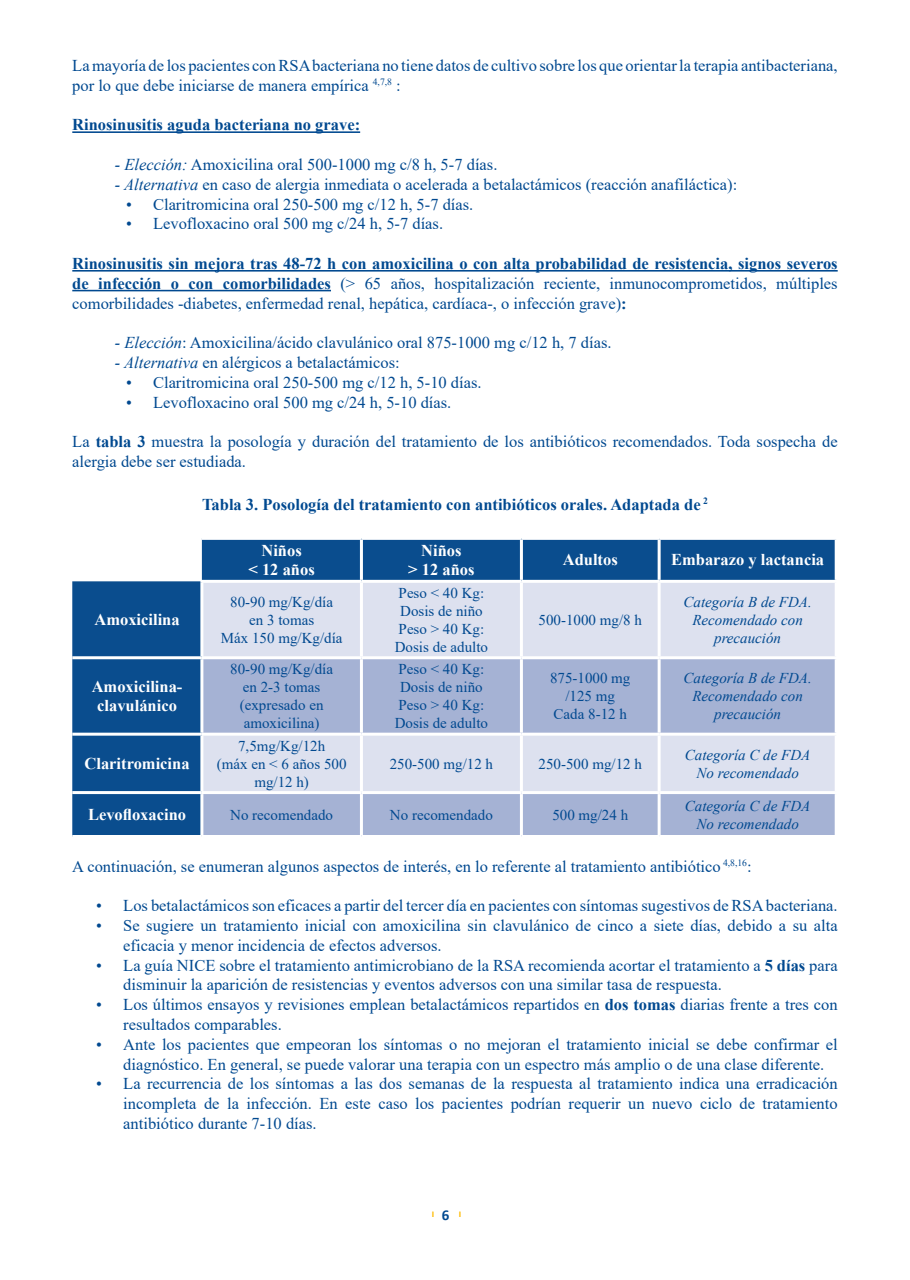
<style>
.page{position:relative;width:910px;height:1280px;background:#fff}
.page>*{position:absolute;margin:0;border:0;box-sizing:border-box;transform-origin:0 0}
.t1{font:16.5px/19.8px "Times New Roman";color:#014990}
.t2{font:700 16.5px/19.8px "Times New Roman";color:#fff;text-align:center}
.t3{font:700 16.5px "Times New Roman";color:#014990}
.t4{font:15px/18px "Times New Roman";color:#014990;text-align:center}
.t5{font:italic 15px/18px "Times New Roman";color:#014990;text-align:center}
.t6{font:7.5px "Myriad Pro";color:#fec422}
.s1{font-style:italic}
.s2{font-weight:700}
.s3{font-family:"Calibri";font-weight:700;font-size:15px;color:#014990}
</style>
<div class="page">
<hr style="left:72px;top:131px;width:288px;height:2px;background:#014990">
<hr style="left:72px;top:270px;width:766px;height:2px;background:#014990">
<hr style="left:72px;top:290px;width:259px;height:1px;background:#014990">
<svg style="left:72px;top:538px;width:763px;height:297px;background:#215e98"></svg>
<div style="left:203px;top:583px;width:632px;height:73px;background:#dde1ef"></div>
<svg style="left:203px;top:659px;width:632px;height:176px;background:#b7c1dc"></svg>
<hr style="left:202px;top:537px;width:159px;height:3px;background:#fff">
<hr style="left:361px;top:537px;width:160px;height:3px;background:#fff">
<hr style="left:521px;top:537px;width:138px;height:3px;background:#fff">
<hr style="left:659px;top:537px;width:179px;height:3px;background:#fff">
<hr style="left:360px;top:540px;width:3px;height:40px;background:#fff">
<hr style="left:520px;top:540px;width:3px;height:40px;background:#fff">
<hr style="left:658px;top:540px;width:3px;height:40px;background:#fff">
<hr style="left:72px;top:656px;width:130px;height:3px;background:#fff">
<hr style="left:72px;top:733px;width:130px;height:3px;background:#fff">
<hr style="left:72px;top:791px;width:130px;height:3px;background:#fff">
<hr style="left:200px;top:580px;width:161px;height:3px;background:#fff">
<hr style="left:361px;top:580px;width:160px;height:3px;background:#fff">
<hr style="left:521px;top:580px;width:138px;height:3px;background:#fff">
<hr style="left:659px;top:580px;width:179px;height:3px;background:#fff">
<hr style="left:200px;top:583px;width:3px;height:73px;background:#fff">
<hr style="left:360px;top:583px;width:3px;height:73px;background:#fff">
<hr style="left:520px;top:583px;width:3px;height:73px;background:#fff">
<hr style="left:658px;top:583px;width:3px;height:73px;background:#fff">
<hr style="left:202px;top:656px;width:159px;height:3px;background:#fff">
<hr style="left:200px;top:659px;width:3px;height:74px;background:#fff">
<hr style="left:361px;top:656px;width:160px;height:3px;background:#fff">
<hr style="left:360px;top:659px;width:3px;height:74px;background:#fff">
<hr style="left:521px;top:656px;width:138px;height:3px;background:#fff">
<hr style="left:520px;top:659px;width:3px;height:74px;background:#fff">
<hr style="left:659px;top:656px;width:179px;height:3px;background:#fff">
<hr style="left:658px;top:659px;width:3px;height:74px;background:#fff">
<hr style="left:202px;top:733px;width:159px;height:3px;background:#fff">
<hr style="left:200px;top:736px;width:3px;height:55px;background:#fff">
<hr style="left:361px;top:733px;width:160px;height:3px;background:#fff">
<hr style="left:360px;top:736px;width:3px;height:55px;background:#fff">
<hr style="left:521px;top:733px;width:138px;height:3px;background:#fff">
<hr style="left:520px;top:736px;width:3px;height:55px;background:#fff">
<hr style="left:659px;top:733px;width:179px;height:3px;background:#fff">
<hr style="left:658px;top:736px;width:3px;height:55px;background:#fff">
<hr style="left:202px;top:791px;width:159px;height:3px;background:#fff">
<hr style="left:200px;top:794px;width:3px;height:41px;background:#fff">
<hr style="left:361px;top:791px;width:160px;height:3px;background:#fff">
<hr style="left:360px;top:794px;width:3px;height:41px;background:#fff">
<hr style="left:521px;top:791px;width:138px;height:3px;background:#fff">
<hr style="left:520px;top:794px;width:3px;height:41px;background:#fff">
<hr style="left:659px;top:791px;width:179px;height:3px;background:#fff">
<hr style="left:658px;top:794px;width:3px;height:41px;background:#fff">
<p class="t1" style="left:72px;top:55px;width:767px">La mayoría de los pacientes con RSA bacteriana no tiene datos de cultivo sobre los que orientar la terapia antibacteriana, por lo que debe iniciarse de manera empírica <sup>4,7,8</sup> :</p>
<p class="t3" style="left:72px;top:113px;width:289px">Rinosinusitis aguda bacteriana no grave:</p>
<p class="t1" style="left:115px;top:154px;width:384px"><span class="s1">- Elección:</span> Amoxicilina oral 500-1000 mg c/8 h, 5-7 días.</p>
<p class="t1" style="left:115px;top:174px;width:624px"><span class="s1">- Alternativa</span> en caso de alergia inmediata o acelerada a betalactámicos (reacción anafiláctica):</p>
<p class="t1" style="left:126px;top:194px;width:349px">• Claritromicina oral 250-500 mg c/12 h, 5-7 días.</p>
<p class="t1" style="left:126px;top:213px;width:319px">• Levofloxacino oral 500 mg c/24 h, 5-7 días.</p>
<p class="t1" style="left:72px;top:253px;width:767px;text-align:justify"><span class="s2">Rinosinusitis sin mejora tras 48-72 h con amoxicilina o con alta probabilidad de resistencia, signos severos de infección o con comorbilidades</span> (&gt; 65 años, hospitalización reciente, inmunocomprometidos, múltiples comorbilidades -diabetes, enfermedad renal, hepática, cardíaca-, o infección grave)<span class="s2">:</span></p>
<p class="t1" style="left:115px;top:332px;width:498px"><span class="s1">- Elección</span>: Amoxicilina/ácido clavulánico oral 875-1000 mg c/12 h, 7 días.</p>
<p class="t1" style="left:115px;top:352px;width:286px"><span class="s1">- Alternativa</span> en alérgicos a betalactámicos:</p>
<p class="t1" style="left:126px;top:372px;width:357px">• Claritromicina oral 250-500 mg c/12 h, 5-10 días.</p>
<p class="t1" style="left:126px;top:392px;width:327px">• Levofloxacino oral 500 mg c/24 h, 5-10 días.</p>
<p class="t1" style="left:72px;top:431px;width:767px">La <span class="s2">tabla 3</span> muestra la posología y duración del tratamiento de los antibióticos recomendados. Toda sospecha de alergia debe ser estudiada.</p>
<p class="t3" style="left:202px;top:492px;width:507px">Tabla 3. Posología del tratamiento con antibióticos orales. Adaptada de <sup>2</sup></p>
<p class="t2" style="left:249px;top:540px;width:68px">Niños<br>&lt; 12 años</p>
<p class="t2" style="left:408px;top:540px;width:68px">Niños<br>&gt; 12 años</p>
<p class="t2" style="left:563px;top:549px;width:57px">Adultos</p>
<p class="t2" style="left:671px;top:549px;width:155px">Embarazo y lactancia</p>
<p class="t2" style="left:94px;top:609px;width:87px">Amoxicilina</p>
<p class="t4" style="left:221px;top:592px;width:123px">80-90 mg/Kg/día<br>en 3 tomas<br>Máx 150 mg/Kg/día</p>
<p class="t4" style="left:395px;top:583px;width:95px">Peso &lt; 40 Kg:<br>Dosis de niño<br>Peso &gt; 40 Kg:<br>Dosis de adulto</p>
<p class="t5" style="left:683px;top:592px;width:130px">Categoría B de FDA.<br>Recomendado con precaución</p>
<p class="t4" style="left:539px;top:610px;width:105px">500-1000 mg/8 h</p>
<p class="t2" style="left:92px;top:676px;width:92px">Amoxicilina&shy;clavulánico</p>
<p class="t2" style="left:85px;top:753px;width:107px">Claritromicina</p>
<p class="t4" style="left:230px;top:660px;width:104px">80-90 mg/Kg/día en 2-3 tomas (expresado en amoxicilina)</p>
<p class="t4" style="left:395px;top:660px;width:95px">Peso &lt; 40 Kg:<br>Dosis de niño<br>Peso &gt; 40 Kg:<br>Dosis de adulto</p>
<p class="t4" style="left:550px;top:669px;width:82px">875-1000 mg /125 mg<br>Cada 8-12 h</p>
<p class="t5" style="left:683px;top:669px;width:130px">Categoría B de FDA.<br>Recomendado con precaución</p>
<p class="t4" style="left:217px;top:736px;width:131px">7,5mg/Kg/12h<br>(máx en &lt; 6 años 500 mg/12 h)</p>
<p class="t4" style="left:390px;top:754px;width:105px">250-500 mg/12 h</p>
<p class="t4" style="left:539px;top:754px;width:105px">250-500 mg/12 h</p>
<p class="t5" style="left:685px;top:745px;width:127px">Categoría C de FDA<br>No recomendado</p>
<p class="t2" style="left:88px;top:804px;width:100px">Levofloxacino</p>
<p class="t4" style="left:230px;top:805px;width:104px">No recomendado</p>
<p class="t4" style="left:390px;top:805px;width:104px">No recomendado</p>
<p class="t4" style="left:552px;top:805px;width:77px">500 mg/24 h</p>
<p class="t5" style="left:685px;top:796px;width:127px">Categoría C de FDA<br>No recomendado</p>
<p class="t1" style="left:72px;top:856px;width:681px">A continuación, se enumeran algunos aspectos de interés, en lo referente al tratamiento antibiótico <sup>4,8,16</sup>:</p>
<p class="t1" style="left:96px;top:895px;width:743px">• Los betalactámicos son eficaces a partir del tercer día en pacientes con síntomas sugestivos de RSA bacteriana.</p>
<p class="t1" style="left:123px;top:915px;width:716px;text-indent:-27px">• Se sugiere un tratamiento inicial con amoxicilina sin clavulánico de cinco a siete días, debido a su alta eficacia y menor incidencia de efectos adversos.</p>
<p class="t1" style="left:123px;top:955px;width:716px;text-indent:-27px">• La guía NICE sobre el tratamiento antimicrobiano de la RSA recomienda acortar el tratamiento a <span class="s2">5 días</span> para disminuir la aparición de resistencias y eventos adversos con una similar tasa de respuesta.</p>
<p class="t1" style="left:123px;top:994px;width:716px;text-indent:-27px">• Los últimos ensayos y revisiones emplean betalactámicos repartidos en <span class="s2">dos tomas</span> diarias frente a tres con resultados comparables.</p>
<p class="t1" style="left:123px;top:1034px;width:716px;text-indent:-27px">• Ante los pacientes que empeoran los síntomas o no mejoran el tratamiento inicial se debe confirmar el diagnóstico. En general, se puede valorar una terapia con un espectro más amplio o de una clase diferente.</p>
<p class="t1" style="left:123px;top:1073px;width:716px;text-align:justify;text-indent:-27px">• La recurrencia de los síntomas a las dos semanas de la respuesta al tratamiento indica una erradicación incompleta de la infección. En este caso los pacientes podrían requerir un nuevo ciclo de tratamiento antibiótico durante 7-10 días.</p>
<p class="t6" style="left:432px;top:1210px;width:30px">l<span class="s3">6</span> l</p>
</div>
